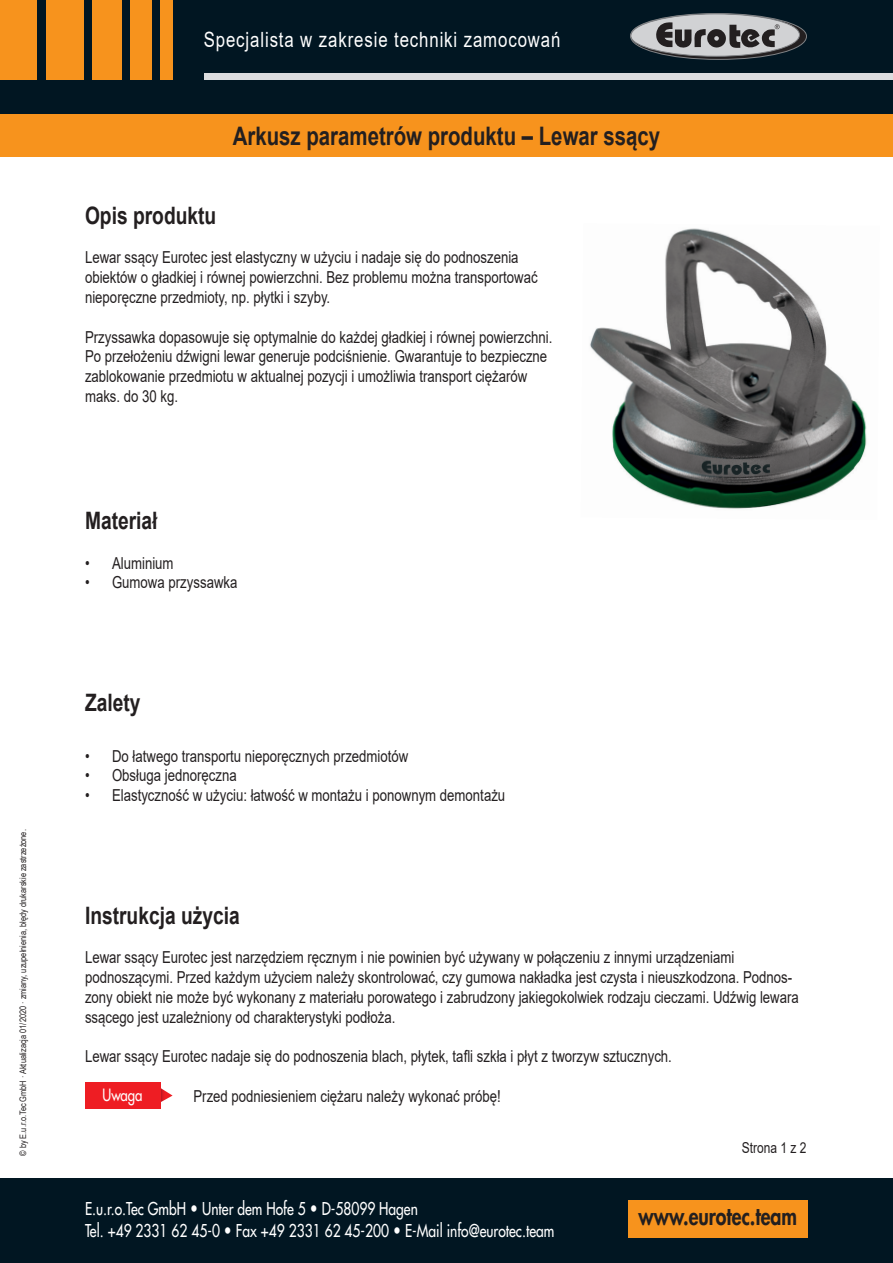
<style>
.page{position:relative;width:893px;height:1263px;background:#fff}
.page>*{position:absolute;margin:0;border:0;box-sizing:border-box;transform-origin:0 0}
.t1{font:700 25.5px "Arial";color:#231f20;scale:.8 1}
.t2{font:800 24.3px "Futura Std";color:#231f20;scale:.8 1}
.t3{font:700 24px "Arial";color:#231f20;scale:.8 1}
.t4{font:21px "Arial";letter-spacing:.055em;color:#fff;scale:.8 1}
.t5{font:500 17.25px/22.5px "Futura Std";color:#fff;scale:.8 1}
.t6{font:16.5px/19.8px "Arial";color:#231f20;scale:.8 1}
.t7{font:500 16.5px "Futura Std";color:#fff;scale:.8 1}
.t8{font:15px "Arial";color:#231f20;scale:.8 1}
.t9{font:9px "Arial Narrow";color:#231f20}
.s1{font-weight:800}
</style>
<div class="page">
<div style="left:0;top:0;width:893px;height:137px;background:#011622"></div>
<div style="left:204px;top:74px;width:689px;height:6px;background:#dcdddf"></div>
<svg style="left:630px;top:13px;width:176px;height:46px"></svg>
<div style="left:631px;top:14px;width:168px;height:42px;background:#d1d2d4;border-radius:50%"></div>
<div style="left:630px;top:14px;width:170px;height:43px;border:1px solid #808285;border-radius:50%"></div>
<div style="left:630px;top:13px;width:177px;height:47px;border:1px solid #808285;border-radius:50%"></div>
<svg style="left:656px;top:22px;width:124px;height:27px"></svg>
<div style="left:0;top:0;width:37px;height:80px;background:#f7931d"></div>
<div style="left:46px;top:0;width:38px;height:80px;background:#f7931d"></div>
<div style="left:92px;top:0;width:30px;height:80px;background:#f7931d"></div>
<div style="left:131px;top:0;width:21px;height:80px;background:#f7931d"></div>
<div style="left:161px;top:0;width:12px;height:80px;background:#f7931d"></div>
<div style="left:0;top:114px;width:893px;height:43px;background:#f7931d"></div>
<div style="left:0;top:1178px;width:893px;height:85px;background:#011622"></div>
<div style="left:628px;top:1200px;width:180px;height:37px;background:#f7931d"></div>
<img style="left:590px;top:228px;width:277px;height:281px">
<svg style="left:160px;top:1087px;width:13px;height:16px"></svg>
<div style="left:85px;top:1081px;width:75px;height:27px;background:#ee1d23"></div>
<p class="t9" style="left:16px;top:1156px;width:328px;rotate:-90deg">© by E.u.r.o.Tec GmbH · Aktualizacja 01/2020 · zmiany, uzupełnienia, błędy drukarskie zastrzeżone.</p>
<p class="t4" style="left:204px;top:25px;width:447px">Specjalista w zakresie techniki zamocowań</p>
<h1 class="t1" style="left:233px;top:118px;width:536px">Arkusz parametrów produktu – Lewar ssący</h1>
<h3 class="t3" style="left:85px;top:198px;width:166px">Opis produktu</h3>
<p class="t6" style="left:85px;top:248px;width:567px">Lewar ssący Eurotec jest elastyczny w użyciu i nadaje się do podnoszenia obiektów o gładkiej i równej powierzchni. Bez problemu można transportować nieporęczne przedmioty, np. płytki i szyby.</p>
<p class="t6" style="left:85px;top:327px;width:586px">Przyssawka dopasowuje się optymalnie do każdej gładkiej i równej powierzchni.<br>Po przełożeniu dźwigni lewar generuje podciśnienie. Gwarantuje to bezpieczne zablokowanie przedmiotu w aktualnej pozycji i umożliwia transport ciężarów maks. do 30 kg.</p>
<h3 class="t3" style="left:85px;top:504px;width:92px">Materiał</h3>
<p class="t6" style="left:85px;top:553px;width:112px">• Aluminium</p>
<p class="t6" style="left:85px;top:573px;width:192px">• Gumowa przyssawka</p>
<h3 class="t3" style="left:85px;top:686px;width:71px">Zalety</h3>
<p class="t6" style="left:85px;top:746px;width:406px">• Do łatwego transportu nieporęcznych przedmiotów</p>
<p class="t6" style="left:85px;top:765px;width:191px">• Obsługa jednoręczna</p>
<p class="t6" style="left:85px;top:785px;width:527px">• Elastyczność w użyciu: łatwość w montażu i ponownym demontażu</p>
<h3 class="t3" style="left:85px;top:898px;width:195px">Instrukcja użycia</h3>
<p class="t6" style="left:85px;top:947px;width:894px">Lewar ssący Eurotec jest narzędziem ręcznym i nie powinien być używany w połączeniu z innymi urządzeniami podnoszącymi. Przed każdym użyciem należy skontrolować, czy gumowa nakładka jest czysta i nieuszkodzona. Podnos&shy;zony obiekt nie może być wykonany z materiału porowatego i zabrudzony jakiegokolwiek rodzaju cieczami. Udźwig lewara ssącego jest uzależniony od charakterystyki podłoża.</p>
<p class="t6" style="left:85px;top:1046px;width:735px">Lewar ssący Eurotec nadaje się do podnoszenia blach, płytek, tafli szkła i płyt z tworzyw sztucznych.</p>
<p class="t7" style="left:103px;top:1085px;width:52px">Uwaga</p>
<p class="t6" style="left:193px;top:1086px;width:386px">Przed podniesieniem ciężaru należy wykonać próbę!</p>
<p class="t8" style="left:742px;top:1137px;width:82px">Strona 1 z 2</p>
<p class="t5" style="left:85px;top:1197px;width:588px">E.u.r.o.Tec GmbH <span class="s1">•</span> Unter dem Hofe 5 <span class="s1">•</span> D-58099 Hagen<br>Tel. +49 2331 62 45-0 <span class="s1">•</span> Fax +49 2331 62 45-200 <span class="s1">•</span> E-Mail info@eurotec.team</p>
<h2 class="t2" style="left:638px;top:1201px;width:200px">www.eurotec.team</h2>
</div>
